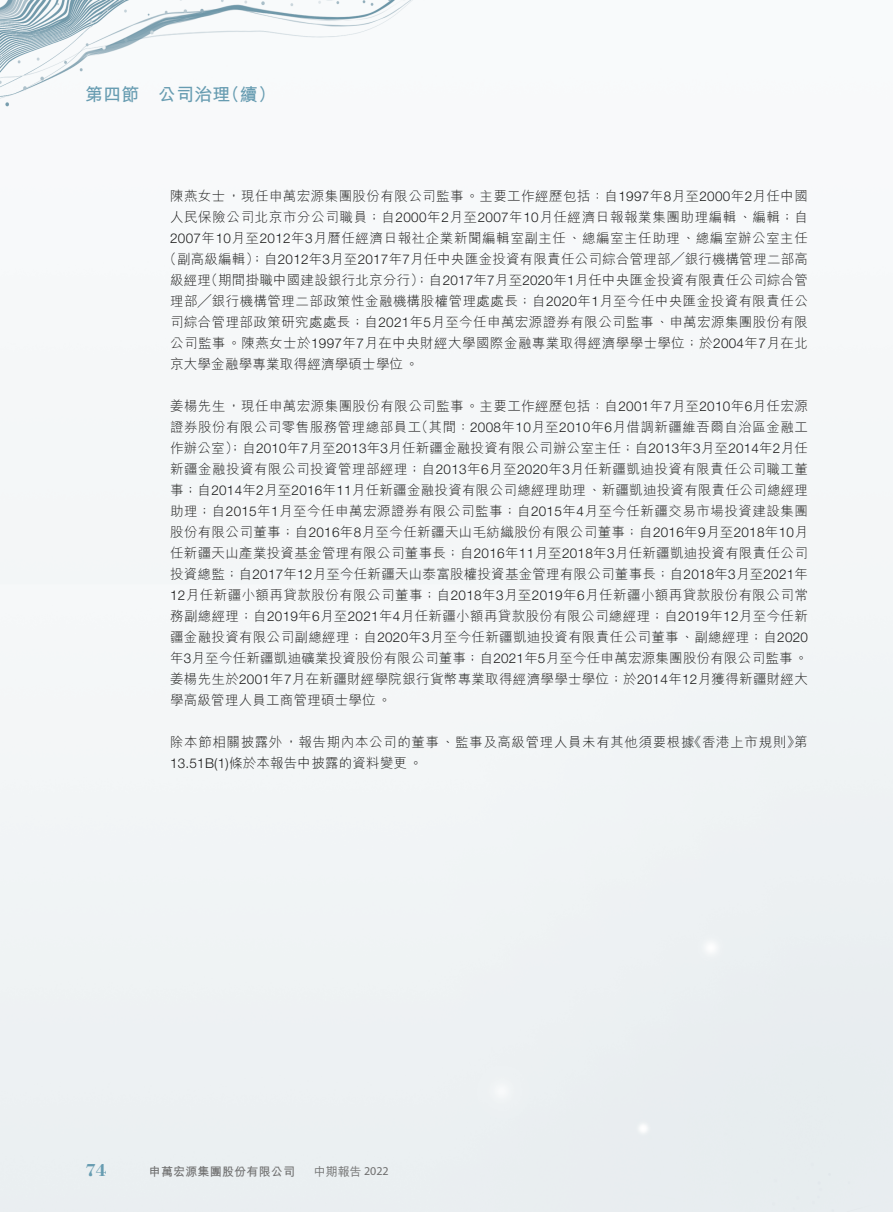
<style>
.page{position:relative;width:893px;height:1212px;background:#fff}
.page>*{position:absolute;margin:0;border:0;box-sizing:border-box;transform-origin:0 0}
.t1{font:700 18px "M Hei HK";letter-spacing:.01em;color:#679cb1}
.t2{font:700 18px "Bodoni Std";color:#679cb1}
.t3{font:300 13.5px/21px "M Hei HK";letter-spacing:.03em;color:#1c1c1b;text-align:justify}
.t4{font:700 12px "M Hei HK";letter-spacing:.015em;color:#6f6f6f}
.t5{font:500 12px "M Hei HK";color:#6f6f6f}
.s1{font-family:"Helvetica Neue LT Std"}
.s2{font-family:"Myriad Pro";font-weight:400}
</style>
<div class="page">
<img style="left:0;top:0;width:893px;height:1212px">
<h1 class="t1" style="left:85px;top:81px;width:193px">第四節 公司治理（續）</h1>
<p class="t3" style="left:170px;top:185px;width:639px">陳燕女士，現任申萬宏源集團股份有限公司監事。主要工作經歷包括：自<span class="s1">1997</span>年<span class="s1">8</span>月至<span class="s1">2000</span>年<span class="s1">2</span>月任中國</p>
<p class="t3" style="left:170px;top:206px;width:639px">人民保險公司北京市分公司職員；自<span class="s1">2000</span>年<span class="s1">2</span>月至<span class="s1">2007</span>年<span class="s1">10</span>月任經濟日報報業集團助理編輯、編輯；自</p>
<p class="t3" style="left:170px;top:227px;width:639px"><span class="s1">2007</span>年<span class="s1">10</span>月至<span class="s1">2012</span>年<span class="s1">3</span>月曆任經濟日報社企業新聞編輯室副主任、總編室主任助理、總編室辦公室主任</p>
<p class="t3" style="left:163px;top:248px;width:646px">（副高級編輯）；自<span class="s1">2012</span>年<span class="s1">3</span>月至<span class="s1">2017</span>年<span class="s1">7</span>月任中央匯金投資有限責任公司綜合管理部╱銀行機構管理二部高</p>
<p class="t3" style="left:170px;top:269px;width:639px">級經理（期間掛職中國建設銀行北京分行）；自<span class="s1">2017</span>年<span class="s1">7</span>月至<span class="s1">2020</span>年<span class="s1">1</span>月任中央匯金投資有限責任公司綜合管</p>
<p class="t3" style="left:170px;top:290px;width:639px">理部╱銀行機構管理二部政策性金融機構股權管理處處長；自<span class="s1">2020</span>年<span class="s1">1</span>月至今任中央匯金投資有限責任公</p>
<p class="t3" style="left:170px;top:311px;width:639px">司綜合管理部政策研究處處長；自<span class="s1">2021</span>年<span class="s1">5</span>月至今任申萬宏源證券有限公司監事、申萬宏源集團股份有限</p>
<p class="t3" style="left:170px;top:332px;width:639px">公司監事。陳燕女士於<span class="s1">1997</span>年<span class="s1">7</span>月在中央財經大學國際金融專業取得經濟學學士學位；於<span class="s1">2004</span>年<span class="s1">7</span>月在北</p>
<p class="t3" style="left:170px;top:353px;width:250px">京大學金融學專業取得經濟學碩士學位。</p>
<p class="t3" style="left:170px;top:395px;width:640px">姜楊先生，現任申萬宏源集團股份有限公司監事。主要工作經歷包括：自<span class="s1">2001</span>年<span class="s1">7</span>月至<span class="s1">2010</span>年<span class="s1">6</span>月任宏源證券股份有限公司零售服務管理總部員工（其間：<span class="s1">2008</span>年<span class="s1">10</span>月至<span class="s1">2010</span>年<span class="s1">6</span>月借調新疆維吾爾自治區金融工作辦公室）；自<span class="s1">2010</span>年<span class="s1">7</span>月至<span class="s1">2013</span>年<span class="s1">3</span>月任新疆金融投資有限公司辦公室主任；自<span class="s1">2013</span>年<span class="s1">3</span>月至<span class="s1">2014</span>年<span class="s1">2</span>月任新疆金融投資有限公司投資管理部經理；自<span class="s1">2013</span>年<span class="s1">6</span>月至<span class="s1">2020</span>年<span class="s1">3</span>月任新疆凱迪投資有限責任公司職工董事；自<span class="s1">2014</span>年<span class="s1">2</span>月至<span class="s1">2016</span>年<span class="s1">11</span>月任新疆金融投資有限公司總經理助理、新疆凱迪投資有限責任公司總經理助理；自<span class="s1">2015</span>年<span class="s1">1</span>月至今任申萬宏源證券有限公司監事；自<span class="s1">2015</span>年<span class="s1">4</span>月至今任新疆交易市場投資建設集團股份有限公司董事；自<span class="s1">2016</span>年<span class="s1">8</span>月至今任新疆天山毛紡織股份有限公司董事；自<span class="s1">2016</span>年<span class="s1">9</span>月至<span class="s1">2018</span>年<span class="s1">10</span>月任新疆天山產業投資基金管理有限公司董事長；自<span class="s1">2016</span>年<span class="s1">11</span>月至<span class="s1">2018</span>年<span class="s1">3</span>月任新疆凱迪投資有限責任公司投資總監；自<span class="s1">2017</span>年<span class="s1">12</span>月至今任新疆天山泰富股權投資基金管理有限公司董事長；自<span class="s1">2018</span>年<span class="s1">3</span>月至<span class="s1">2021</span>年<span class="s1">12</span>月任新疆小額再貸款股份有限公司董事；自<span class="s1">2018</span>年<span class="s1">3</span>月至<span class="s1">2019</span>年<span class="s1">6</span>月任新疆小額再貸款股份有限公司常務副總經理；自<span class="s1">2019</span>年<span class="s1">6</span>月至<span class="s1">2021</span>年<span class="s1">4</span>月任新疆小額再貸款股份有限公司總經理；自<span class="s1">2019</span>年<span class="s1">12</span>月至今任新疆金融投資有限公司副總經理；自<span class="s1">2020</span>年<span class="s1">3</span>月至今任新疆凱迪投資有限責任公司董事、副總經理；自<span class="s1">2020</span>年<span class="s1">3</span>月至今任新疆凱迪礦業投資股份有限公司董事；自<span class="s1">2021</span>年<span class="s1">5</span>月至今任申萬宏源集團股份有限公司監事。姜楊先生於<span class="s1">2001</span>年<span class="s1">7</span>月在新疆財經學院銀行貨幣專業取得經濟學學士學位；於<span class="s1">2014</span>年<span class="s1">12</span>月獲得新疆財經大學高級管理人員工商管理碩士學位。</p>
<p class="t3" style="left:170px;top:731px;width:639px">除本節相關披露外，報告期內本公司的董事、監事及高級管理人員未有其他須要根據《香港上市規則》第<br><span class="s1">13.51B(1)</span>條於本報告中披露的資料變更。</p>
<h1 class="t2" style="left:85px;top:1159px;width:23px">74</h1>
<p class="t4" style="left:149px;top:1162px;width:148px">申萬宏源集團股份有限公司</p>
<p class="t5" style="left:314px;top:1162px;width:76px">中期報告 <span class="s2">2022</span></p>
</div>
